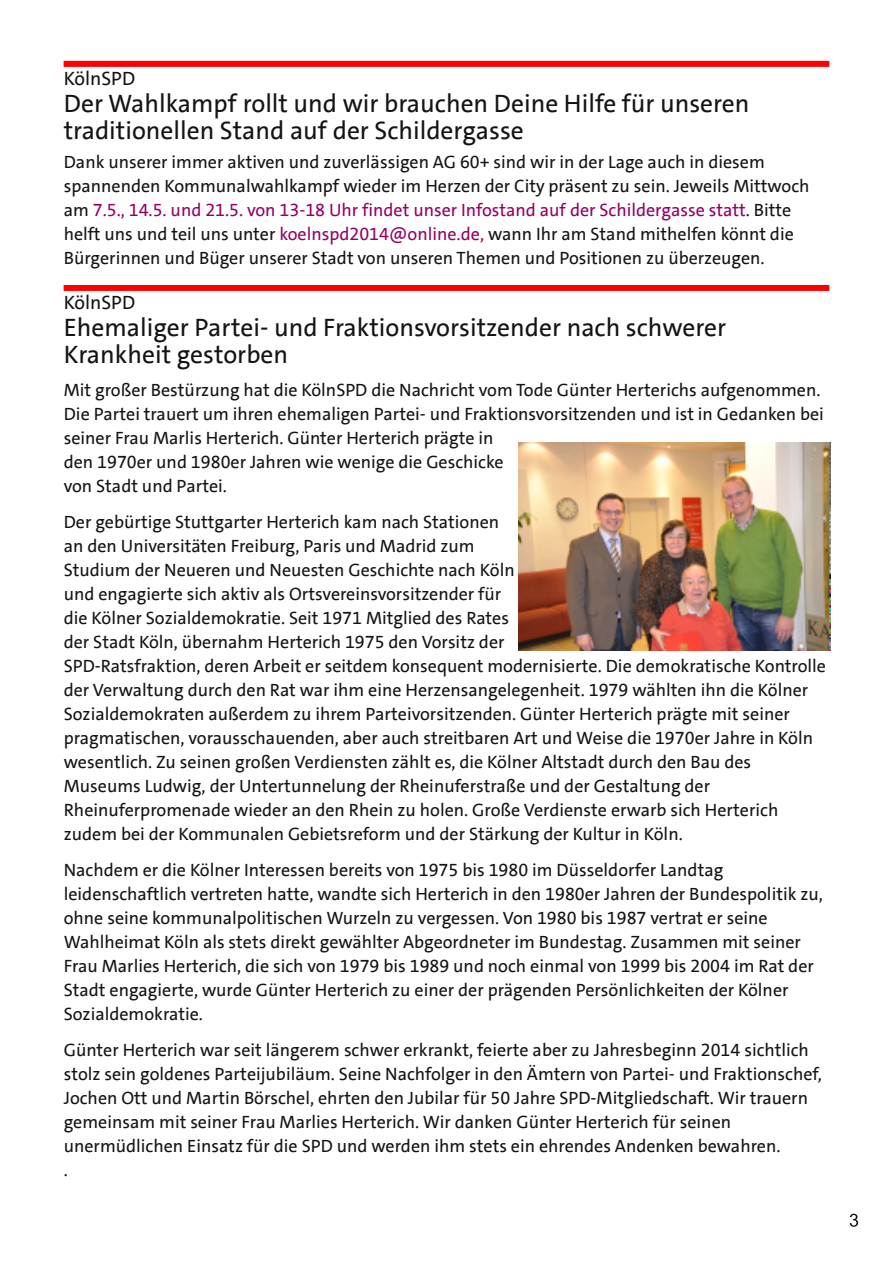
<style>
.page{position:relative;width:893px;height:1263px;background:#fff}
.page>*{position:absolute;margin:0;border:0;box-sizing:border-box;transform-origin:0 0}
.t1{font:25.5px/27px "SPD The Sans";color:#161413}
.t2{font:19.5px "SPD The Sans";color:#161413}
.t3{font:18px/24px "SPD The Sans";color:#161413}
.s1{color:#960064}
</style>
<div class="page">
<svg style="left:850px;top:1213px;width:8px;height:14px"></svg>
<div style="left:64px;top:61px;width:765px;height:6px;background:#f00"></div>
<div style="left:64px;top:285px;width:765px;height:6px;background:#f00"></div>
<img style="left:519px;top:442px;width:312px;height:209px">
<p class="t2" style="left:64px;top:66px;width:73px">KölnSPD</p>
<h1 class="t1" style="left:64px;top:90px;width:687px">Der Wahlkampf rollt und wir brauchen Deine Hilfe für unseren traditionellen Stand auf der Schildergasse</h1>
<p class="t3" style="left:64px;top:150px;width:747px">Dank unserer immer aktiven und zuverlässigen AG 60+ sind wir in der Lage auch in diesem spannenden Kommunalwahlkampf wieder im Herzen der City präsent zu sein. Jeweils Mittwoch am <span class="s1">7.5., 14.5. und 21.5. von 13‐18 Uhr findet unser Infostand auf der Schildergasse statt</span>. Bitte helft uns und teil uns unter <span class="s1">koelnspd2014@online.de,</span> wann Ihr am Stand mithelfen könnt die Bürgerinnen und Büger unserer Stadt von unseren Themen und Positionen zu überzeugen.</p>
<p class="t2" style="left:64px;top:290px;width:73px">KölnSPD</p>
<h1 class="t1" style="left:64px;top:314px;width:664px">Ehemaliger Partei‐ und Fraktionsvorsitzender nach schwerer<br>Krankheit gestorben</h1>
<p class="t3" style="left:64px;top:378px;width:762px">Mit großer Bestürzung hat die KölnSPD die Nachricht vom Tode Günter Herterichs aufgenommen.<br>Die Partei trauert um ihren ehemaligen Partei‐ und Fraktionsvorsitzenden und ist in Gedanken bei seiner Frau Marlis Herterich. Günter Herterich prägte in<br>den 1970er und 1980er Jahren wie wenige die Geschicke<br>von Stadt und Partei.</p>
<p class="t3" style="left:64px;top:510px;width:764px">Der gebürtige Stuttgarter Herterich kam nach Stationen<br>an den Universitäten Freiburg, Paris und Madrid zum<br>Studium der Neueren und Neuesten Geschichte nach Köln<br>und engagierte sich aktiv als Ortsvereinsvorsitzender für<br>die Kölner Sozialdemokratie. Seit 1971 Mitglied des Rates<br>der Stadt Köln, übernahm Herterich 1975 den Vorsitz der<br>SPD‐Ratsfraktion, deren Arbeit er seitdem konsequent modernisierte. Die demokratische Kontrolle der Verwaltung durch den Rat war ihm eine Herzensangelegenheit. 1979 wählten ihn die Kölner Sozialdemokraten außerdem zu ihrem Parteivorsitzenden. Günter Herterich prägte mit seiner pragmatischen, vorausschauenden, aber auch streitbaren Art und Weise die 1970er Jahre in Köln wesentlich. Zu seinen großen Verdiensten zählt es, die Kölner Altstadt durch den Bau des Museums Ludwig, der Untertunnelung der Rheinuferstraße und der Gestaltung der Rheinuferpromenade wieder an den Rhein zu holen. Große Verdienste erwarb sich Herterich zudem bei der Kommunalen Gebietsreform und der Stärkung der Kultur in Köln.</p>
<p class="t3" style="left:64px;top:858px;width:761px">Nachdem er die Kölner Interessen bereits von 1975 bis 1980 im Düsseldorfer Landtag leidenschaftlich vertreten hatte, wandte sich Herterich in den 1980er Jahren der Bundespolitik zu, ohne seine kommunalpolitischen Wurzeln zu vergessen. Von 1980 bis 1987 vertrat er seine Wahlheimat Köln als stets direkt gewählter Abgeordneter im Bundestag. Zusammen mit seiner Frau Marlies Herterich, die sich von 1979 bis 1989 und noch einmal von 1999 bis 2004 im Rat der Stadt engagierte, wurde Günter Herterich zu einer der prägenden Persönlichkeiten der Kölner Sozialdemokratie.</p>
<p class="t3" style="left:64px;top:1038px;width:760px">Günter Herterich war seit längerem schwer erkrankt, feierte aber zu Jahresbeginn 2014 sichtlich stolz sein goldenes Parteijubiläum. Seine Nachfolger in den Ämtern von Partei‐ und Fraktionschef, Jochen Ott und Martin Börschel, ehrten den Jubilar für 50 Jahre SPD‐Mitgliedschaft. Wir trauern gemeinsam mit seiner Frau Marlies Herterich. Wir danken Günter Herterich für seinen unermüdlichen Einsatz für die SPD und werden ihm stets ein ehrendes Andenken bewahren.<br>.</p>
</div>
